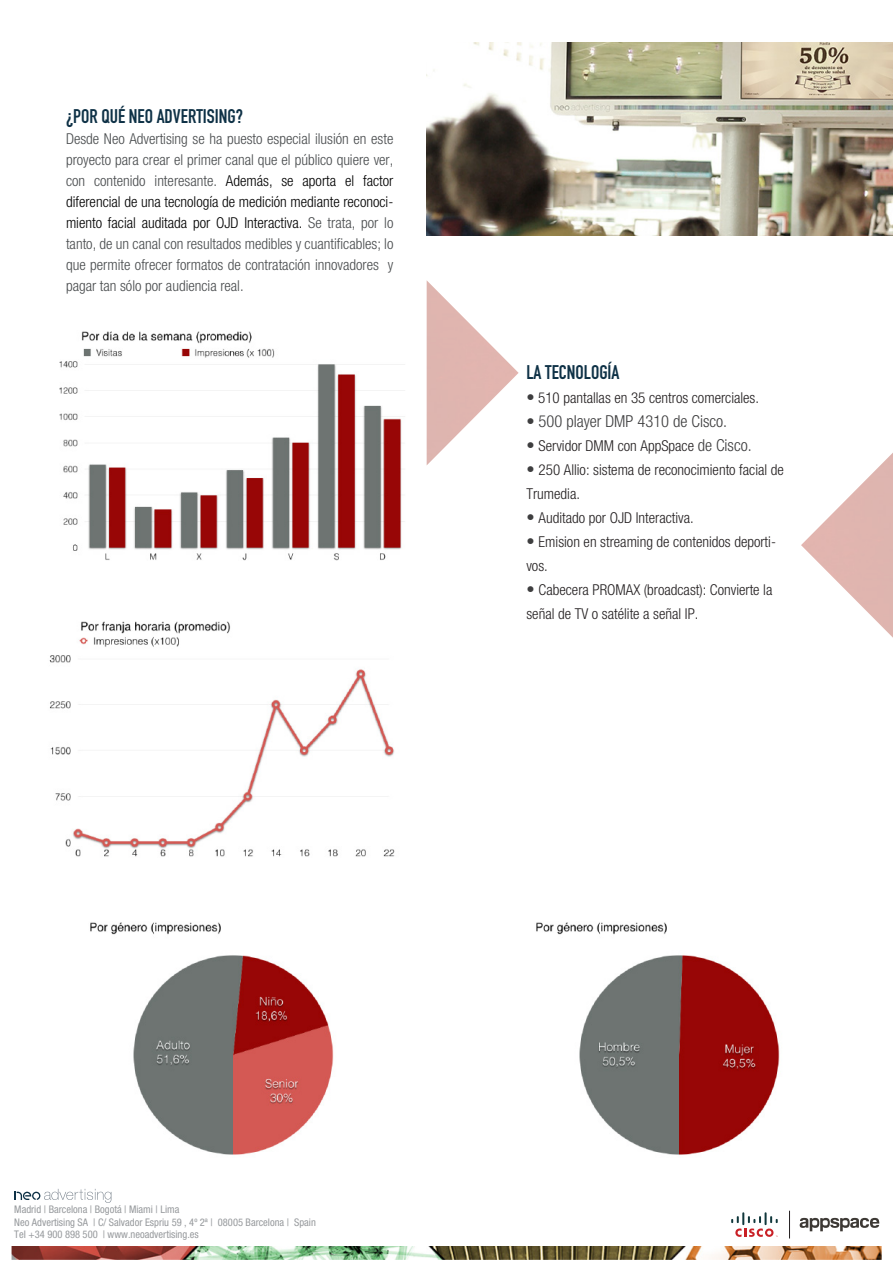
<style>
.page{position:relative;width:893px;height:1263px;background:#fff}
.page>*{position:absolute;margin:0;border:0;box-sizing:border-box;transform-origin:0 0}
.t1{font:19.5px "DIN Engschrift Std";color:#0e3146}
.t2{font:300 condensed 16.5px "Helvetica Neue LT Std";color:#3e3e3f}
.t3{font:300 condensed 15px/21px "Helvetica Neue LT Std";color:#484b4d;text-align:justify}
.t4{font:300 condensed 15px/24px "Helvetica Neue LT Std";color:#231f20}
.t5{font:condensed 10.5px/12.6px "Helvetica Neue LT Std";color:#979a9d}
.s1{color:#000001}
.s2{font-size:16.5px;color:#3e3e3f}
</style>
<div class="page">
<img style="left:59px;top:285px;width:368px;height:276px">
<img style="left:427px;top:42px;width:466px;height:194px">
<img style="left:427px;top:281px;width:92px;height:184px">
<img style="left:801px;top:453px;width:92px;height:185px">
<img style="left:90px;top:922px;width:244px;height:274px">
<img style="left:49px;top:621px;width:346px;height:236px">
<img style="left:536px;top:922px;width:244px;height:233px">
<svg style="left:14px;top:1189px;width:97px;height:14px"></svg>
<img style="left:12px;top:1246px;width:869px;height:14px">
<svg style="left:800px;top:1218px;width:79px;height:13px"></svg>
<svg style="left:731px;top:1212px;width:47px;height:25px"></svg>
<svg style="left:789px;top:1211px;width:1px;height:27px"></svg>
<h1 class="t1" style="left:66px;top:104px;width:178px">¿POR QUÉ NEO ADVERTISING?</h1>
<p class="t3" style="left:66px;top:128px;width:329px">Desde Neo Advertising se ha puesto especial ilusión en este proyecto para crear el primer canal que el público quiere ver, con contenido interesante. <span class="s1">Además, se aporta el factor diferencial de una tecnología de medición mediante reconoci&shy;miento facial auditada por OJD Interactiva.</span> Se trata, por lo tanto, de un canal con resultados medibles y cuantificables; lo que permite ofrecer formatos de contratación innovadores y pagar tan sólo por audiencia real.</p>
<h1 class="t1" style="left:526px;top:361px;width:95px">LA TECNOLOGÍA</h1>
<p class="t4" style="left:526px;top:385px;width:234px"><span class="s2">•</span> 510 pantallas en 35 centros comerciales.</p>
<p class="t2" style="left:526px;top:412px;width:202px">• 500 player DMP 4310 de Cisco.</p>
<p class="t4" style="left:526px;top:433px;width:227px"><span class="s2">•</span> Servidor DMM con AppSpace <span class="s2">de Cisco.</span></p>
<p class="t4" style="left:526px;top:457px;width:259px"><span class="s2">•</span> 250 Allio: sistema de reconocimiento facial de<br>Trumedia.</p>
<p class="t4" style="left:526px;top:505px;width:169px"><span class="s2">•</span> Auditado por OJD Interactiva.</p>
<p class="t4" style="left:526px;top:529px;width:251px"><span class="s2">•</span> Emision en streaming de contenidos deporti&shy;vos.</p>
<p class="t4" style="left:526px;top:577px;width:247px"><span class="s2">•</span> Cabecera PROMAX (broadcast): Convierte la señal de TV o satélite a señal IP.</p>
<p class="t5" style="left:14px;top:1203px;width:303px">Madrid | Barcelona | Bogotá | Miami | Lima<br>Neo Advertising SA | C/ Salvador Espriu 59 , 4º 2ª | 08005 Barcelona | Spain<br>Tel +34 900 898 500 | www.neoadvertising.es</p>
</div>
